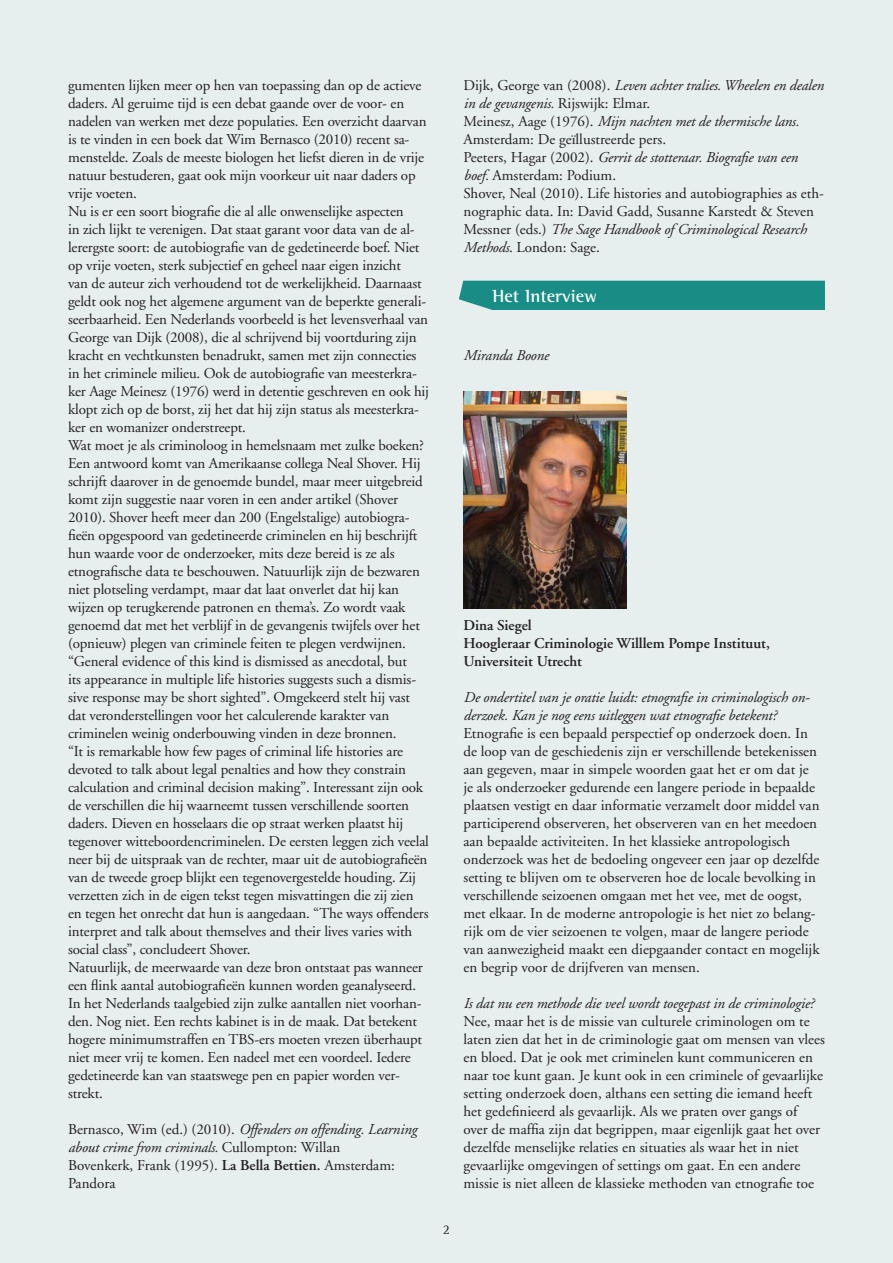
<style>
.page{position:relative;width:893px;height:1263px;background:#e7eeee}
.page>*{position:absolute;margin:0;border:0;box-sizing:border-box;transform-origin:0 0}
.t1{font:700 18px "Rotis Semi Serif";color:#fff}
.t2{font:15px/18px "Adobe Garamond";letter-spacing:-.01em;color:#231f20}
.t3{font:italic 15px/18px "Adobe Garamond";letter-spacing:-.01em;color:#231f20}
.t4{font:600 15px/18px "Adobe Garamond";color:#231f20}
.t5{font:13.5px "Rotis Semi Serif";color:#231f20}
.s1{font-style:italic}
.s2{font-weight:600}
</style>
<div class="page">
<div style="left:459px;top:281px;width:366px;height:29px;background:#198d85"></div>
<img style="left:463px;top:391px;width:163px;height:218px">
<p class="t2" style="left:68px;top:77px;width:363px">gumenten lijken meer op hen van toepassing dan op de actieve daders. Al geruime tijd is een debat gaande over de voor- en nadelen van werken met deze populaties. Een overzicht daarvan is te vinden in een boek dat Wim Bernasco (2010) recent sa&shy;menstelde. Zoals de meeste biologen het liefst dieren in de vrije natuur bestuderen, gaat ook mijn voorkeur uit naar daders op vrije voeten.<br>Nu is er een soort biografie die al alle onwenselijke aspecten<br>in zich lijkt te verenigen. Dat staat garant voor data van de al&shy;lerergste soort: de autobiografie van de gedetineerde boef. Niet op vrije voeten, sterk subjectief en geheel naar eigen inzicht<br>van de auteur zich verhoudend tot de werkelijkheid. Daarnaast geldt ook nog het algemene argument van de beperkte generali&shy;seerbaarheid. Een Nederlands voorbeeld is het levensverhaal van George van Dijk (2008), die al schrijvend bij voortduring zijn kracht en vechtkunsten benadrukt, samen met zijn connecties in het criminele milieu. Ook de autobiografie van meesterkra&shy;ker Aage Meinesz (1976) werd in detentie geschreven en ook hij klopt zich op de borst, zij het dat hij zijn status als meesterkra&shy;ker en womanizer onderstreept.<br>Wat moet je als criminoloog in hemelsnaam met zulke boeken?<br>Een antwoord komt van Amerikaanse collega Neal Shover. Hij schrijft daarover in de genoemde bundel, maar meer uitgebreid komt zijn suggestie naar voren in een ander artikel (Shover 2010). Shover heeft meer dan 200 (Engelstalige) autobiogra&shy;fieën opgespoord van gedetineerde criminelen en hij beschrijft hun waarde voor de onderzoeker, mits deze bereid is ze als etnografische data te beschouwen. Natuurlijk zijn de bezwaren niet plotseling verdampt, maar dat laat onverlet dat hij kan wijzen op terugkerende patronen en thema’s. Zo wordt vaak genoemd dat met het verblijf in de gevangenis twijfels over het (opnieuw) plegen van criminele feiten te plegen verdwijnen. “General evidence of this kind is dismissed as anecdotal, but<br>its appearance in multiple life histories suggests such a dismis&shy;sive response may be short sighted”. Omgekeerd stelt hij vast dat veronderstellingen voor het calculerende karakter van criminelen weinig onderbouwing vinden in deze bronnen.<br>“It is remarkable how few pages of criminal life histories are devoted to talk about legal penalties and how they constrain calculation and criminal decision making”. Interessant zijn ook de verschillen die hij waarneemt tussen verschillende soorten daders. Dieven en hosselaars die op straat werken plaatst hij tegenover witteboordencriminelen. De eersten leggen zich veelal neer bij de uitspraak van de rechter, maar uit de autobiografieën van de tweede groep blijkt een tegenovergestelde houding. Zij verzetten zich in de eigen tekst tegen misvattingen die zij zien en tegen het onrecht dat hun is aangedaan. “The ways offenders interpret and talk about themselves and their lives varies with social class”, concludeert Shover.<br>Natuurlijk, de meerwaarde van deze bron ontstaat pas wanneer een flink aantal autobiografieën kunnen worden geanalyseerd.<br>In het Nederlands taalgebied zijn zulke aantallen niet voorhan&shy;den. Nog niet. Een rechts kabinet is in de maak. Dat betekent hogere minimumstraffen en TBS-ers moeten vrezen überhaupt niet meer vrij te komen. Een nadeel met een voordeel. Iedere gedetineerde kan van staatswege pen en papier worden ver&shy;strekt.</p>
<p class="t2" style="left:68px;top:1121px;width:350px">Bernasco, Wim (ed.) (2010). <span class="s1">Offenders on offending. Learning about crime from criminals.</span> Cullompton: Willan<br>Bovenkerk, Frank (1995). <span class="s2">La Bella Bettien.</span> Amsterdam:<br>Pandora</p>
<p class="t2" style="left:463px;top:77px;width:362px">Dijk, George van (2008). <span class="s1">Leven achter tralies. Wheelen en dealen in de gevangenis.</span> Rijswijk: Elmar.<br>Meinesz, Aage (1976). <span class="s1">Mijn nachten met de thermische lans.<br></span>Amsterdam: De geïllustreerde pers.<br>Peeters, Hagar (2002). <span class="s1">Gerrit de stotteraar. Biografie van een boef.</span> Amsterdam: Podium.<br>Shover, Neal (2010). Life histories and autobiographies as eth&shy;nographic data. In: David Gadd, Susanne Karstedt &amp; Steven Messner (eds.) <span class="s1">The Sage Handbook of Criminological Research Methods</span>. London: Sage.</p>
<p class="t1" style="left:492px;top:285px;width:106px">Het Interview</p>
<p class="t3" style="left:463px;top:347px;width:87px">Miranda Boone</p>
<p class="t5" style="left:443px;top:1222px;width:9px">2</p>
<p class="t4" style="left:463px;top:617px;width:308px">Dina Siegel<br>Hoogleraar Criminologie Willlem Pompe Instituut,<br>Universiteit Utrecht</p>
<p class="t3" style="left:463px;top:689px;width:348px">De ondertitel van je oratie luidt: etnografie in criminologisch on&shy;derzoek. Kan je nog eens uitleggen wat etnografie betekent?</p>
<p class="t2" style="left:463px;top:725px;width:358px">Etnografie is een bepaald perspectief op onderzoek doen. In de loop van de geschiedenis zijn er verschillende betekenissen aan gegeven, maar in simpele woorden gaat het er om dat je je als onderzoeker gedurende een langere periode in bepaalde plaatsen vestigt en daar informatie verzamelt door middel van participerend observeren, het observeren van en het meedoen aan bepaalde activiteiten. In het klassieke antropologisch onderzoek was het de bedoeling ongeveer een jaar op dezelfde setting te blijven om te observeren hoe de locale bevolking in verschillende seizoenen omgaan met het vee, met de oogst, met elkaar. In de moderne antropologie is het niet zo belang&shy;rijk om de vier seizoenen te volgen, maar de langere periode van aanwezigheid maakt een diepgaander contact en mogelijk en begrip voor de drijfveren van mensen.</p>
<p class="t3" style="left:463px;top:995px;width:352px">Is dat nu een methode die veel wordt toegepast in de criminologie?</p>
<p class="t2" style="left:463px;top:1013px;width:363px">Nee, maar het is de missie van culturele criminologen om te laten zien dat het in de criminologie gaat om mensen van vlees en bloed. Dat je ook met criminelen kunt communiceren en naar toe kunt gaan. Je kunt ook in een criminele of gevaarlijke setting onderzoek doen, althans een setting die iemand heeft het gedefinieerd als gevaarlijk. Als we praten over gangs of over de maffia zijn dat begrippen, maar eigenlijk gaat het over dezelfde menselijke relaties en situaties als waar het in niet gevaarlijke omgevingen of settings om gaat. En een andere missie is niet alleen de klassieke methoden van etnografie toe</p>
</div>
